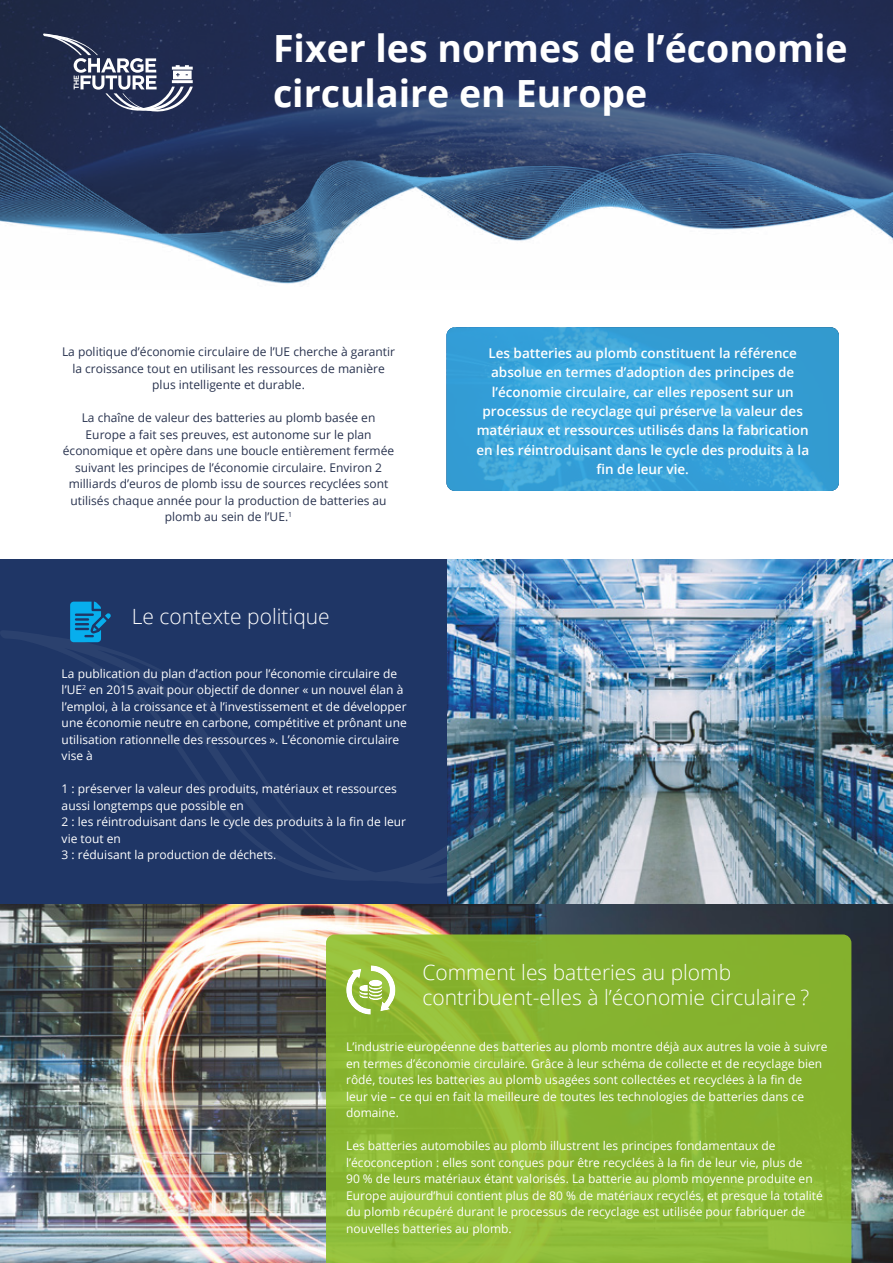
<style>
.page{position:relative;width:893px;height:1263px;background:#fff}
.page>*{position:absolute;margin:0;border:0;box-sizing:border-box;transform-origin:0 0}
.t1{font:700 37.5px/45px "Open Sans";color:#fff}
.t2{font:300 21px/25.2px "Open Sans";color:#fff}
.t3{font:600 13.5px/19.5px "Open Sans";color:#fff;text-align:center}
.t4{font:12px/16.5px "Open Sans";color:#fff}
.t5{font:12px/16.5px "Open Sans";color:#29334f;text-align:center}
</style>
<div class="page">
<svg style="left:0;top:0;width:893px;height:115px;background:#212f5a"></svg>
<svg style="left:43px;top:34px;width:150px;height:80px;background:#48506d"></svg>
<img style="left:0;top:115px;width:893px;height:169px">
<img style="left:0;top:904px;width:893px;height:359px">
<svg style="left:326px;top:934px;width:525px;height:329px;background:#8ab632"></svg>
<svg style="left:446px;top:327px;width:393px;height:164px;background:#38a1d8"></svg>
<svg style="left:346px;top:965px;width:49px;height:50px"></svg>
<img style="left:446px;top:559px;width:447px;height:345px">
<div style="left:0;top:559px;width:446px;height:345px;background:#1f3666"></div>
<svg style="left:0;top:630px;width:556px;height:254px"></svg>
<svg style="left:70px;top:602px;width:41px;height:40px"></svg>
<h1 class="t1" style="left:273px;top:25px;width:576px">Fixer les normes de l’économie circulaire en Europe</h1>
<p class="t5" style="left:62px;top:343px;width:335px">La politique d’économie circulaire de l’UE cherche à garantir la croissance tout en utilisant les ressources de manière plus intelligente et durable.</p>
<p class="t5" style="left:63px;top:409px;width:333px">La chaîne de valeur des batteries au plomb basée en Europe a fait ses preuves, est autonome sur le plan économique et opère dans une boucle entièrement fermée suivant les principes de l’économie circulaire. Environ 2 milliards d’euros de plomb issu de sources recyclées sont utilisés chaque année pour la production de batteries au plomb au sein de l’UE.<sup>1</sup></p>
<h2 class="t2" style="left:132px;top:603px;width:199px">Le contexte politique</h2>
<p class="t4" style="left:62px;top:665px;width:347px">La publication du plan d’action pour l’économie circulaire de l’UE<sup>2</sup> en 2015 avait pour objectif de donner « un nouvel élan à l’emploi, à la croissance et à l’investissement et de développer une économie neutre en carbone, compétitive et prônant une utilisation rationnelle des ressources ». L’économie circulaire vise à</p>
<p class="t4" style="left:62px;top:780px;width:346px">1 : préserver la valeur des produits, matériaux et ressources aussi longtemps que possible en<br>2 : les réintroduisant dans le cycle des produits à la fin de leur vie tout en<br>3 : réduisant la production de déchets.</p>
<p class="t3" style="left:476px;top:343px;width:334px">Les batteries au plomb constituent la référence absolue en termes d’adoption des principes de l’économie circulaire, car elles reposent sur un processus de recyclage qui préserve la valeur des matériaux et ressources utilisés dans la fabrication en les réintroduisant dans le cycle des produits à la fin de leur vie.</p>
<h2 class="t2" style="left:422px;top:959px;width:388px">Comment les batteries au plomb contribuent-elles à l’économie circulaire ?</h2>
<p class="t4" style="left:346px;top:1038px;width:483px">L’industrie européenne des batteries au plomb montre déjà aux autres la voie à suivre en termes d’économie circulaire. Grâce à leur schéma de collecte et de recyclage bien rôdé, toutes les batteries au plomb usagées sont collectées et recyclées à la fin de<br>leur vie – ce qui en fait la meilleure de toutes les technologies de batteries dans ce domaine.</p>
<p class="t4" style="left:346px;top:1137px;width:478px">Les batteries automobiles au plomb illustrent les principes fondamentaux de l’écoconception : elles sont conçues pour être recyclées à la fin de leur vie, plus de<br>90 % de leurs matériaux étant valorisés. La batterie au plomb moyenne produite en Europe aujourd’hui contient plus de 80 % de matériaux recyclés, et presque la totalité du plomb récupéré durant le processus de recyclage est utilisée pour fabriquer de nouvelles batteries au plomb.</p>
</div>
